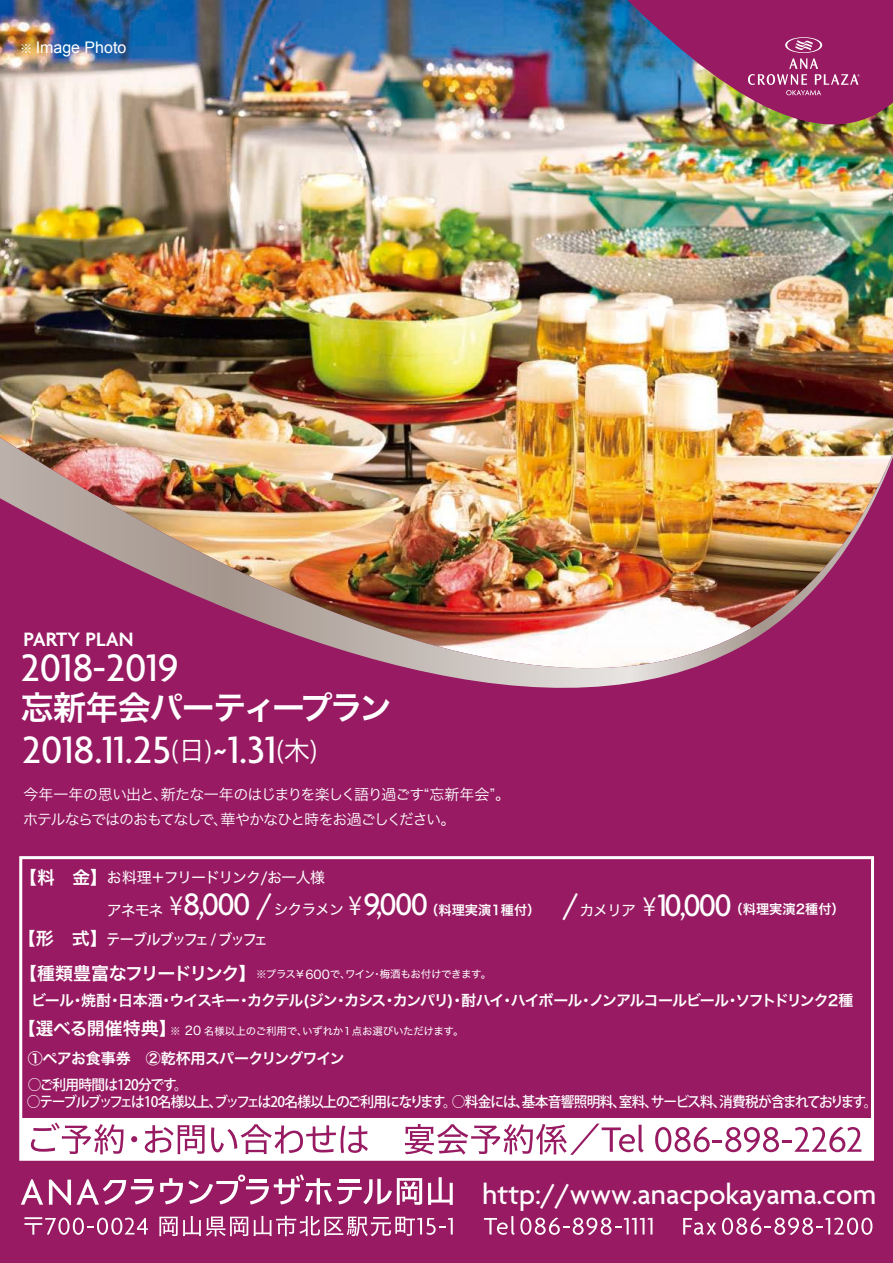
<style>
.page{position:relative;width:893px;height:1263px;background:#fff}
.page>*{position:absolute;margin:0;border:0;box-sizing:border-box;transform-origin:0 0}
.t1{font:500 41.4px "Agenda";color:#fff}
.t2{font:500 41.1px "Agenda";color:#fff}
.t3{font:500 33.6px "Agenda";letter-spacing:-.05em;color:#fff}
.t4{font:33px "Hira Kaku Pro N W6";letter-spacing:-.045em;color:#fff}
.t5{font:500 30px "Agenda";color:#fff}
.t6{font:600 21px "Agenda";color:#fff}
.t7{font:17.7px/34.8px "Hira Kaku Pro W6";letter-spacing:-.08em;color:#fff}
.t8{font:17.7px "Hira Kaku Pro W6";letter-spacing:-.005em;color:#fff}
.t9{font:17.7px "Hira Kaku Pro W6";letter-spacing:-.045em;color:#fff}
.t10{font:16.05px "Arial";color:#fff}
.t11{font:15px/25.3px "Hiragino Sans W3";letter-spacing:-.07em;color:#fff}
.t12{font:15px "Hira Kaku Pro W6";letter-spacing:-.07em;color:#fff}
.t13{font:15px "Hiragino Sans W4";letter-spacing:-.07em;color:#fff}
.t14{font:15px "Hira Kaku Pro W6";letter-spacing:-.04em;color:#fff}
.t15{font:500 15px "Koz Go Pr 6 N";letter-spacing:-.11em;color:#fff;scale:.95 1}
.t16{font:500 14.4px "Koz Go Pr 6 N";letter-spacing:-.09em;color:#fff;scale:.95 1}
.t17{font:500 14.4px "Koz Go Pr 6 N";letter-spacing:-.07em;color:#fff;scale:.95 1}
.t18{font:500 14.4px "Koz Go Pr 6 N";letter-spacing:-.05em;color:#fff;scale:.95 1}
.t19{font:13.2px "Hira Kaku Pro W6";color:#fff}
.t20{font:10.5px "Hiragino Sans W4";letter-spacing:-.03em;color:#fff}
.t21{font:10.5px "Hiragino Sans W4";letter-spacing:-.05em;color:#fff}
.s1{font-family:"Hiragino Sans W3";font-size:12px}
.s2{font-family:"Koz Go Pr 6 N";font-weight:400;font-size:25.65px}
.s3{font-family:"Agenda";font-size:32.85px}
.s4{font-family:"Koz Go Pr 6 N";font-weight:400;font-size:24.6px}
.s5{font-size:12.15px}
</style>
<div class="page">
<img style="left:0;top:0;width:893px;height:420px">
<div style="left:0;top:420px;width:893px;height:843px;background:#971a62"></div>
<img style="left:0;top:437px;width:893px;height:366px">
<img style="left:614px;top:0;width:279px;height:171px">
<svg style="left:748px;top:37px;width:112px;height:58px;background:#a23373"></svg>
<svg style="left:25px;top:1217px;width:123px;height:18px;background:#b1548a"></svg>
<svg style="left:159px;top:1216px;width:89px;height:20px"></svg>
<svg style="left:254px;top:1216px;width:199px;height:20px;background:#b3598d"></svg>
<svg style="left:484px;top:1216px;width:168px;height:19px;background:#b15389"></svg>
<svg style="left:683px;top:1218px;width:33px;height:17px"></svg>
<svg style="left:722px;top:1217px;width:150px;height:18px"></svg>
<svg style="left:21px;top:1179px;width:22px;height:26px"></svg>
<svg style="left:49px;top:1179px;width:22px;height:26px"></svg>
<svg style="left:77px;top:1179px;width:77px;height:26px"></svg>
<svg style="left:428px;top:1177px;width:25px;height:28px"></svg>
<svg style="left:160px;top:1174px;width:262px;height:31px"></svg>
<div style="left:21px;top:1118px;width:851px;height:41px;background:#fff"></div>
<svg style="left:31px;top:1123px;width:93px;height:31px"></svg>
<svg style="left:131px;top:1136px;width:6px;height:6px"></svg>
<svg style="left:145px;top:1125px;width:60px;height:29px"></svg>
<svg style="left:211px;top:1124px;width:157px;height:30px"></svg>
<svg style="left:405px;top:1123px;width:239px;height:32px"></svg>
<svg style="left:655px;top:1127px;width:206px;height:25px"></svg>
<div style="left:19px;top:856px;width:855px;height:305px;border:3px solid #fff"></div>
<p class="t10" style="left:20px;top:37px;width:108px"><span class="s1">※</span> Image Photo</p>
<h3 class="t6" style="left:24px;top:628px;width:112px">PARTY PLAN</h3>
<h1 class="t1" style="left:21px;top:646px;width:159px">2018-2019</h1>
<h3 class="t4" style="left:21px;top:677px;width:373px">忘新年会パーティープラン</h3>
<h2 class="t2" style="left:22px;top:728px;width:297px">2018.11.25<span class="s2">(日)</span>~1.31<span class="s2">(木)</span></h2>
<p class="t11" style="left:23px;top:780px;width:489px">今年一年の思い出と、新たな一年のはじまりを楽しく語り過ごす“忘新年会”。ホテルならではのおもてなしで、華やかなひと時をお過ごしください。</p>
<p class="t9" style="left:19px;top:861px;width:90px">【料　金】</p>
<p class="t13" style="left:107px;top:864px;width:220px">お料理＋フリードリンク/お一人様</p>
<p class="t13" style="left:107px;top:897px;width:58px">アネモネ</p>
<p class="t13" style="left:257px;top:896px;width:88px"><span class="s3">/</span>シクラメン</p>
<p class="t13" style="left:564px;top:897px;width:74px"><span class="s3">/</span>カメリア</p>
<h3 class="t3" style="left:170px;top:886px;width:82px"><span class="s4">¥</span>8,000</h3>
<h3 class="t3" style="left:348px;top:886px;width:81px"><span class="s4">¥</span>9,000</h3>
<h3 class="t3" style="left:643px;top:887px;width:90px"><span class="s4">¥</span>10,000</h3>
<p class="t19" style="left:425px;top:898px;width:117px">（料理実演1種付）</p>
<p class="t19" style="left:730px;top:897px;width:117px">（料理実演2種付）</p>
<p class="t7" style="left:18px;top:920px;width:239px">【形　式】<br>【種類豊富なフリードリンク】</p>
<p class="t15" style="left:106px;top:931px;width:172px">テーブルブッフェ / ブッフェ</p>
<p class="t21" style="left:256px;top:965px;width:236px">※プラス￥<span class="s5">600</span>で、ワイン・梅酒もお付けできます。</p>
<p class="t12" style="left:31px;top:987px;width:824px">ビール・焼酎・日本酒・ウイスキー・カクテル(ジン・カシス・カンパリ)・酎ハイ・ハイボール・ノンアルコールビール・ソフトドリンク2種</p>
<p class="t8" style="left:18px;top:1012px;width:160px">【選べる開催特典】</p>
<p class="t20" style="left:170px;top:1022px;width:295px">※ <span class="s5">20</span> 名様以上のご利用で、いずれか１点お選びいただけます。</p>
<p class="t14" style="left:28px;top:1045px;width:318px">①ペアお食事券　②乾杯用スパークリングワイン</p>
<p class="t18" style="left:28px;top:1077px;width:170px">○ご利用時間は120分です。</p>
<p class="t16" style="left:27px;top:1094px;width:454px">○テーブルブッフェは10名様以上、ブッフェは20名様以上のご利用になります。</p>
<p class="t17" style="left:452px;top:1094px;width:449px">○料金には、基本音響照明料、室料、サービス料、消費税が含まれております。</p>
<h3 class="t5" style="left:482px;top:1178px;width:395px">http://www.anacpokayama.com</h3>
</div>
